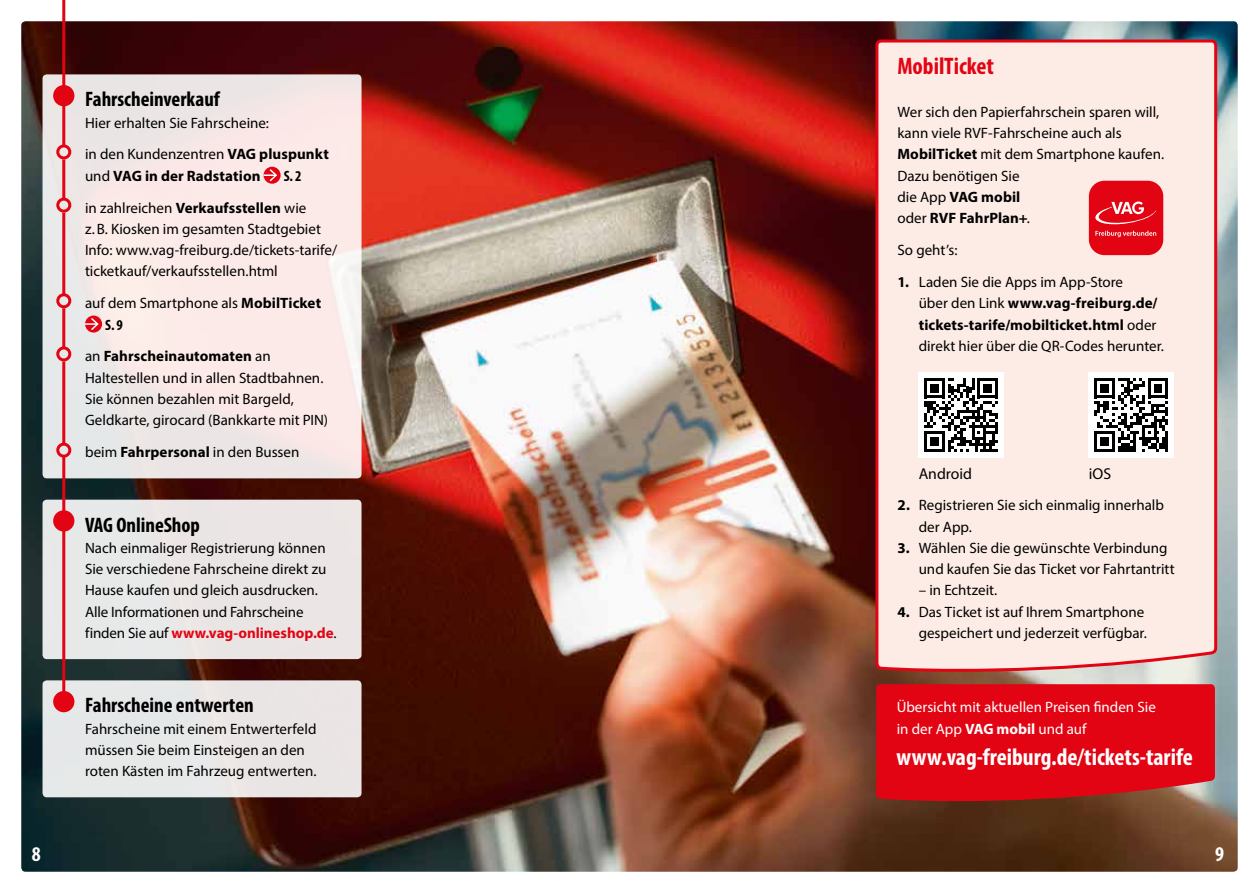
<style>
.page{position:relative;width:1259px;height:893px;background:#fff}
.page>*{position:absolute;margin:0;border:0;box-sizing:border-box;transform-origin:0 0}
.t1{font:700 condensed 24px "Myriad Pro";color:#fff}
.t2{font:700 condensed 24px "Myriad Pro";color:#e30413}
.t3{font:700 condensed 21px "Myriad Pro";color:#000}
.t4{font:700 condensed 21px "Myriad Pro";color:#fff}
.t5{font:15.75px "Myriad Pro";color:#000}
.t6{font:15px/21.3px "Myriad Pro";color:#000}
.t7{font:15px/21.3px "Myriad Pro";color:#fff}
.t8{font:700 15px "Myriad Pro";letter-spacing:.005em;color:#000}
.s1{font-weight:700}
.s2{font-weight:400}
.s3{font-weight:700;font-stretch:condensed}
.s4{font-weight:700;color:#e30413}
</style>
<div class="page">
<img style="left:21px;top:21px;width:1216px;height:851px">
<div style="left:43px;top:500px;width:318px;height:159px;background:#eae6e5;border-radius:4px"></div>
<div style="left:43px;top:74px;width:318px;height:404px;background:linear-gradient(to right,#ece6e5,#feebe9);border-radius:4px"></div>
<svg style="left:264px;top:167px;width:17px;height:17px"></svg>
<svg style="left:264px;top:168px;width:14px;height:15px"></svg>
<div style="left:85px;top:316px;width:17px;height:17px;background:#e30413;border-radius:50%"></div>
<svg style="left:85px;top:316px;width:15px;height:16px"></svg>
<div style="left:43px;top:680px;width:318px;height:117px;background:#e8e7e8;border-radius:4px"></div>
<hr style="left:62px;top:0;width:3px;height:146px;background:#e30413">
<div style="left:56px;top:144px;width:15px;height:15px;border:3px solid #e30413;border-radius:50%"></div>
<div style="left:53px;top:85px;width:21px;height:21px;background:#e30413;border-radius:50%"></div>
<div style="left:53px;top:691px;width:21px;height:21px;background:#e30413;border-radius:50%"></div>
<hr style="left:62px;top:159px;width:3px;height:40px;background:#e30413">
<div style="left:56px;top:198px;width:15px;height:15px;border:3px solid #e30413;border-radius:50%"></div>
<hr style="left:62px;top:213px;width:3px;height:82px;background:#e30413">
<div style="left:56px;top:293px;width:15px;height:15px;border:3px solid #e30413;border-radius:50%"></div>
<hr style="left:62px;top:457px;width:3px;height:240px;background:#e30413">
<div style="left:53px;top:510px;width:21px;height:21px;background:#e30413;border-radius:50%"></div>
<div style="left:874px;top:38px;width:344px;height:636px;background:#fdece5"></div>
<div style="left:1089px;top:372px;width:85px;height:85px;background:#fff"></div>
<svg style="left:1094px;top:378px;width:74px;height:73px"></svg>
<hr style="left:1165px;top:431px;width:3px;height:20px;background:#000">
<div style="left:918px;top:372px;width:85px;height:85px;background:#fff"></div>
<svg style="left:924px;top:378px;width:74px;height:73px"></svg>
<svg style="left:876px;top:684px;width:339px;height:121px;background:#da0b17"></svg>
<hr style="left:62px;top:308px;width:3px;height:40px;background:#e30413">
<div style="left:56px;top:346px;width:15px;height:15px;border:3px solid #e30413;border-radius:50%"></div>
<hr style="left:62px;top:361px;width:3px;height:83px;background:#e30413">
<div style="left:56px;top:443px;width:15px;height:15px;border:3px solid #e30413;border-radius:50%"></div>
<div style="left:1089px;top:181px;width:74px;height:74px;background:#e30413;border-radius:16px"></div>
<svg style="left:1095px;top:231px;width:61px;height:6px"></svg>
<svg style="left:1095px;top:202px;width:61px;height:23px"></svg>
<h2 class="t3" style="left:85px;top:86px;width:136px">Fahrscheinverkauf</h2>
<p class="t6" style="left:85px;top:106px;width:245px;line-height:32px">Hier erhalten Sie Fahrscheine:<br>in den Kundenzentren <span class="s1">VAG pluspunkt</span></p>
<p class="t8" style="left:85px;top:166px;width:177px"><span class="s2">und</span> VAG in der Radstation</p>
<p class="t6" style="left:85px;top:159px;width:223px;line-height:32px;text-indent:199px"><span class="s3">S.2 </span>in zahlreichen <span class="s1">Verkaufsstellen</span> wie</p>
<p class="t6" style="left:85px;top:218px;width:254px">z.B. Kiosken im gesamten Stadtgebiet<br>Info: www.vag-freiburg.de/tickets-tarife/ ticketkauf/verkaufsstellen.html</p>
<p class="t6" style="left:105px;top:292px;width:217px;text-indent:-20px">auf dem Smartphone als <span class="s1">MobilTicket<br></span><span class="s3">S.9</span></p>
<p class="t6" style="left:85px;top:346px;width:245px">an <span class="s1">Fahrscheinautomaten</span> an Haltestellen und in allen Stadtbahnen.<br>Sie können bezahlen mit Bargeld, Geldkarte, girocard (Bankkarte mit PIN)</p>
<p class="t6" style="left:85px;top:441px;width:216px">beim <span class="s1">Fahrpersonal</span> in den Bussen</p>
<h2 class="t3" style="left:85px;top:511px;width:116px">VAG OnlineShop</h2>
<p class="t6" style="left:85px;top:537px;width:253px">Nach einmaliger Registrierung können Sie verschiedene Fahrscheine direkt zu Hause kaufen und gleich ausdrucken.<br>Alle Informationen und Fahrscheine finden Sie auf <span class="s4">www.vag-onlineshop.de</span>.</p>
<h2 class="t3" style="left:85px;top:692px;width:170px">Fahrscheine entwerten</h2>
<p class="t6" style="left:85px;top:718px;width:233px">Fahrscheine mit einem Entwerterfeld müssen Sie beim Einsteigen an den roten Kästen im Fahrzeug entwerten.</p>
<h1 class="t2" style="left:897px;top:51px;width:98px">MobilTicket</h1>
<p class="t6" style="left:897px;top:101px;width:268px">Wer sich den Papierfahrschein sparen will, kann viele RVF-Fahrscheine auch als<br><span class="s1">MobilTicket</span> mit dem Smartphone kaufen.<br>Dazu benötigen Sie<br>die App <span class="s1">VAG mobil<br></span>oder <span class="s1">RVF FahrPlan+</span>.</p>
<p class="t6" style="left:897px;top:239px;width:62px">So geht’s:</p>
<p class="t6" style="left:918px;top:271px;width:247px;text-indent:-21px"><span class="s1">1.</span> Laden Sie die Apps im App-Store<br>über den Link <span class="s1">www.vag-freiburg.de/ tickets-tarife/mobilticket.html</span> oder direkt hier über die QR-Codes herunter.</p>
<p class="t5" style="left:918px;top:464px;width:55px">Android</p>
<p class="t5" style="left:1089px;top:463px;width:24px">iOS</p>
<p class="t6" style="left:918px;top:494px;width:247px;text-indent:-21px"><span class="s1">2.</span> Registrieren Sie sich einmalig innerhalb der App.</p>
<p class="t6" style="left:918px;top:537px;width:258px;text-indent:-21px"><span class="s1">3.</span> Wählen Sie die gewünschte Verbindung und kaufen Sie das Ticket vor Fahrtantritt</p>
<p class="t6" style="left:918px;top:579px;width:80px">– in Echtzeit.</p>
<p class="t6" style="left:897px;top:601px;width:251px;text-align:right"><span class="s1">4.</span> Das Ticket ist auf Ihrem Smartphone gespeichert und jederzeit verfügbar.</p>
<p class="t7" style="left:896px;top:696px;width:261px">Übersicht mit aktuellen Preisen finden Sie in der App <span class="s1">VAG mobil</span> und auf</p>
<h1 class="t1" style="left:896px;top:742px;width:298px">www.vag-freiburg.de/tickets-tarife</h1>
<h2 class="t4" style="left:32px;top:841px;width:10px">8</h2>
<h2 class="t4" style="left:1215px;top:841px;width:10px">9</h2>
</div>
